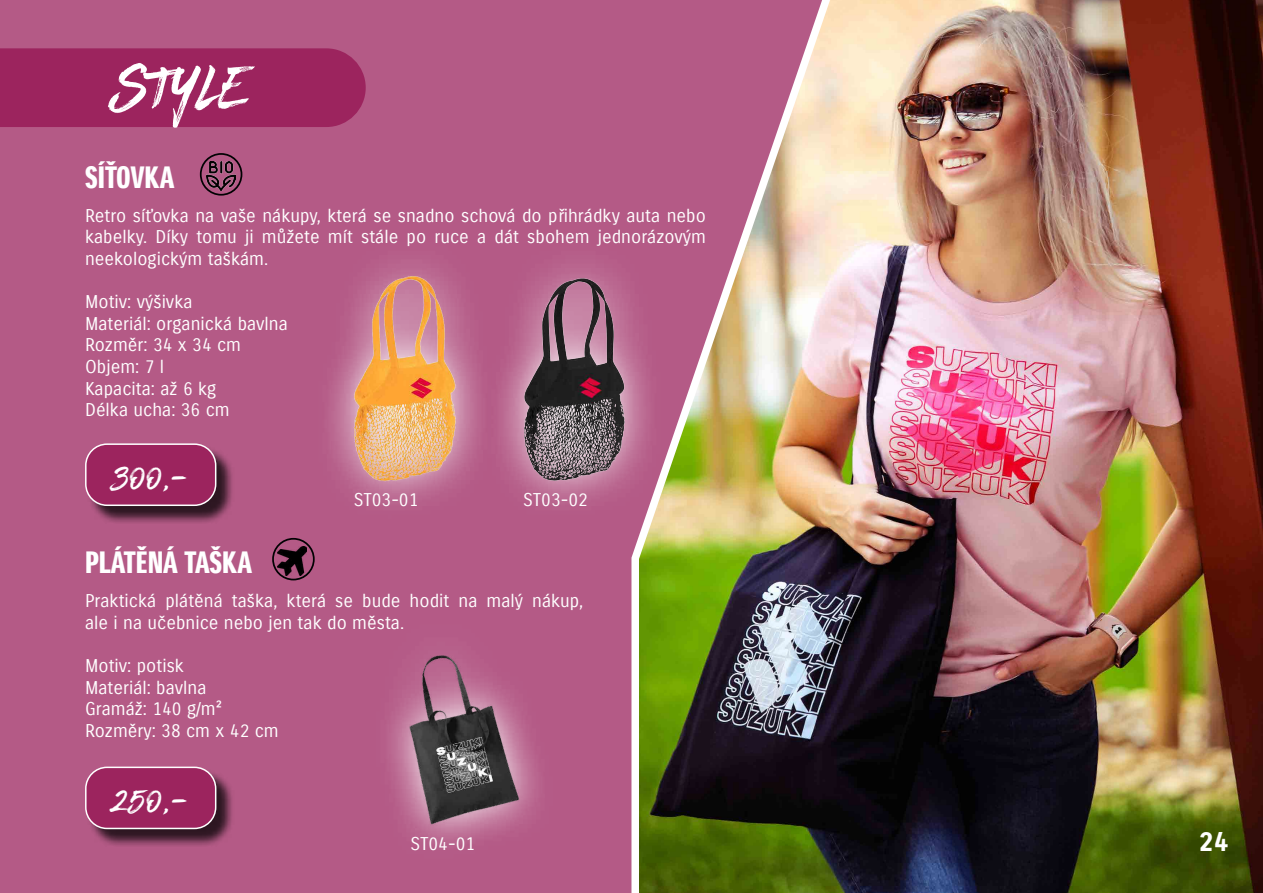
<style>
.page{position:relative;width:1263px;height:893px;background:#fff}
.page>*{position:absolute;margin:0;border:0;box-sizing:border-box;transform-origin:0 0}
.t1{font:64.5px "BLACKHAWK";color:#fff}
.t2{font:37.5px "BLACKHAWK";color:#fff}
.t3{font:30px "Suzuki PRO Headline";color:#fff}
.t4{font:27px "Suzuki PRO Bold";color:#fff}
.t5{font:18px/21.6px "Suzuki PRO Regular";color:#fff}
</style>
<div class="page">
<div style="left:1px;top:1px;width:1262px;height:892px;background:#b45a86"></div>
<div style="left:0;top:48px;width:366px;height:79px;background:#9c245e"></div>
<img style="left:626px;top:0;width:637px;height:893px">
<div style="left:87px;top:769px;width:148px;height:79px;background:#000;opacity:.75"></div>
<div style="left:86px;top:767px;width:130px;height:61px;background:#9c245e;border-radius:21px"></div>
<div style="left:85px;top:767px;width:131px;height:62px;border:2px solid #fff;border-radius:21px"></div>
<svg style="left:388px;top:655px;width:150px;height:189px;fill:#b7638c"></svg>
<img style="left:410px;top:656px;width:116px;height:170px">
<svg style="left:329px;top:260px;width:152px;height:244px;fill:#b8638c"></svg>
<img style="left:350px;top:273px;width:110px;height:212px">
<svg style="left:499px;top:242px;width:163px;height:276px"></svg>
<img style="left:518px;top:273px;width:112px;height:212px">
<div style="left:87px;top:446px;width:148px;height:79px;background:#000;opacity:.75"></div>
<div style="left:86px;top:444px;width:130px;height:61px;background:#9c245e;border-radius:21px"></div>
<div style="left:85px;top:443px;width:131px;height:63px;border:2px solid #fff;border-radius:21px"></div>
<img style="left:207px;top:162px;width:28px;height:28px">
<div style="left:200px;top:153px;width:42px;height:43px;border:2px solid #020203;border-radius:50%"></div>
<div style="left:272px;top:538px;width:43px;height:42px;border:2px solid #020203;border-radius:50%"></div>
<img style="left:278px;top:546px;width:28px;height:29px">
<h1 class="t1" style="left:114px;top:48px;width:136px">STYLE</h1>
<h3 class="t3" style="left:85px;top:159px;width:91px">SÍŤOVKA</h3>
<p class="t5" style="left:85px;top:205px;width:622px;text-align:justify">Retro síťovka na vaše nákupy, která se snadno schová do přihrádky auta nebo kabelky. Díky tomu ji můžete mít stále po ruce a dát sbohem jednorázovým neekologickým taškám.</p>
<p class="t5" style="left:85px;top:291px;width:204px">Motiv: výšivka<br>Materiál: organická bavlna<br>Rozměr: 34 x 34 cm<br>Objem: 7 l<br>Kapacita: až 6 kg<br>Délka ucha: 36 cm</p>
<h2 class="t2" style="left:113px;top:454px;width:77px">300,-</h2>
<p class="t5" style="left:354px;top:489px;width:66px">ST03-01</p>
<p class="t5" style="left:523px;top:489px;width:66px">ST03-02</p>
<h3 class="t3" style="left:85px;top:544px;width:169px">PLÁTĚNÁ TAŠKA</h3>
<p class="t5" style="left:85px;top:590px;width:500px">Praktická plátěná taška, která se bude hodit na malý nákup, ale i na učebnice nebo jen tak do města.</p>
<p class="t5" style="left:85px;top:655px;width:195px">Motiv: potisk<br>Materiál: bavlna<br>Gramáž: 140 g/m²<br>Rozměry: 38 cm x 42 cm</p>
<h2 class="t2" style="left:113px;top:778px;width:77px">250,-</h2>
<p class="t5" style="left:410px;top:833px;width:66px">ST04-01</p>
<h3 class="t4" style="left:1199px;top:825px;width:31px">24</h3>
</div>
